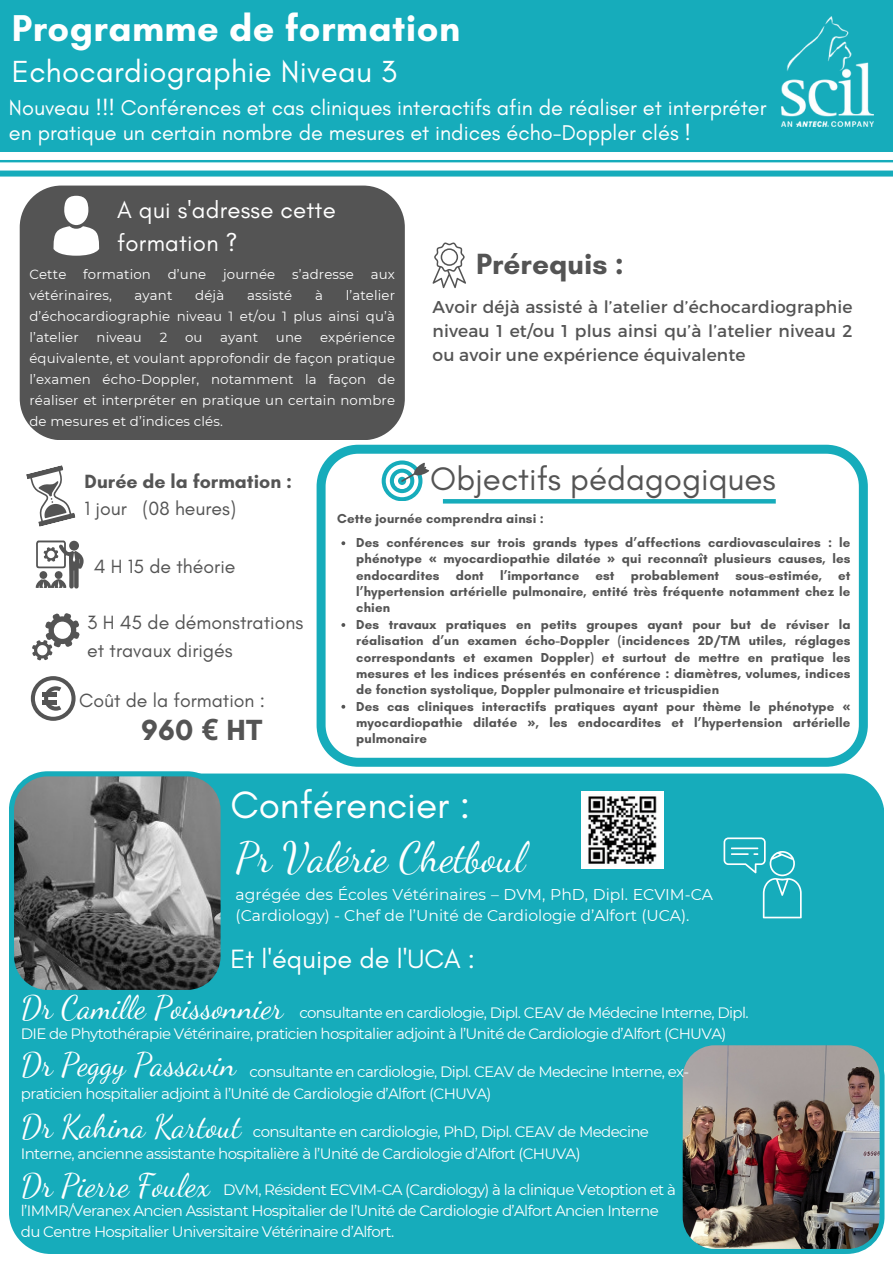
<style>
.page{position:relative;width:893px;height:1264px;background:#fff}
.page>*{position:absolute;margin:0;border:0;box-sizing:border-box;transform-origin:0 0}
.t1{font:41.25px "Dancing Script";color:#fff}
.t2{font:38.7px "Glacial Indifference";color:#fff}
.t3{font:700 37.95px "Glacial Indifference";letter-spacing:.01em;color:#fff}
.t4{font:33px "Glacial Indifference";color:#545454}
.t5{font:31.95px "Dancing Script";color:#fff}
.t6{font:31.05px "Glacial Indifference";letter-spacing:.01em;color:#fff}
.t7{font:700 29.85px "Glacial Indifference";color:#545454}
.t8{font:700 29.7px "Glacial Indifference";color:#545454}
.t9{font:27px "Glacial Indifference";color:#fff}
.t10{font:24px/33.5px "Glacial Indifference";letter-spacing:.01em;color:#fff}
.t11{font:21.75px/25.8px "Glacial Indifference";color:#fff}
.t12{font:19.5px/27.3px "Glacial Indifference";color:#545454}
.t13{font:700 19.5px "Glacial Indifference";color:#545454}
.t14{font:17.1px/23.7px "Montserrat";letter-spacing:.01em;color:#545454;text-align:justify}
.t15{font:15.6px/21.3px "Montserrat";color:#fff}
.t16{font:15px/21.3px "Montserrat";letter-spacing:-.04em;color:#fff}
.t17{font:13.35px/21px "Montserrat";letter-spacing:.01em;color:#fff;text-align:justify}
.t18{font:700 13.2px/16.4px "Glacial Indifference";letter-spacing:.01em;color:#545454;text-align:justify}
.s1{font-family:"Noto Sans"}
</style>
<div class="page">
<div style="left:0;top:0;width:892px;height:152px;background:#16acbb"></div>
<div style="left:0;top:170px;width:892px;height:6px;background:#16acbb"></div>
<hr style="left:0;top:160px;width:892px;height:2px;background:#16acbb">
<svg style="left:316px;top:445px;width:551px;height:321px"></svg>
<div style="left:20px;top:185px;width:385px;height:255px;background:#545454;border-radius:42px"></div>
<div style="left:64px;top:196px;width:24px;height:29px;background:#fff;border-radius:50%"></div>
<svg style="left:53px;top:226px;width:47px;height:29px"></svg>
<svg style="left:381px;top:460px;width:51px;height:41px"></svg>
<svg style="left:432px;top:242px;width:34px;height:46px"></svg>
<div style="left:9px;top:773px;width:874px;height:480px;background:#16acbb"></div>
<img style="left:677px;top:1040px;width:207px;height:213px">
<svg style="left:723px;top:837px;width:78px;height:81px;background:#30b5c2"></svg>
<svg style="left:26px;top:465px;width:50px;height:62px"></svg>
<svg style="left:36px;top:540px;width:48px;height:48px"></svg>
<svg style="left:32px;top:613px;width:48px;height:47px"></svg>
<svg style="left:9px;top:771px;width:217px;height:224px;background:#687779"></svg>
<img style="left:581px;top:791px;width:82px;height:78px">
<img style="left:781px;top:16px;width:92px;height:110px">
<svg style="left:341px;top:541px;width:4px;height:4px"></svg>
<svg style="left:341px;top:623px;width:4px;height:4px"></svg>
<svg style="left:341px;top:704px;width:4px;height:4px"></svg>
<svg style="left:443px;top:499px;width:332px;height:4px"></svg>
<svg style="left:31px;top:676px;width:45px;height:44px"></svg>
<hr style="left:42px;top:700px;width:14px;height:4px;background:#545454">
<hr style="left:42px;top:692px;width:14px;height:4px;background:#545454">
<p class="t3" style="left:12px;top:5px;width:449px">Programme de formation</p>
<p class="t6" style="left:12px;top:52px;width:386px">Echocardiographie Niveau 3</p>
<p class="t11" style="left:9px;top:94px;width:759px">Nouveau !!! Conférences et cas cliniques interactifs afin de réaliser et interpréter en pratique un certain nombre de mesures et indices écho-Doppler clés !</p>
<p class="t10" style="left:117px;top:193px;width:220px">A qui s'adresse cette formation ?</p>
<p class="t17" style="left:29px;top:263px;width:39px">Cette</p>
<p class="t17" style="left:83px;top:263px;width:69px">formation</p>
<p class="t17" style="left:168px;top:263px;width:40px">d’une</p>
<p class="t17" style="left:223px;top:263px;width:54px">journée</p>
<p class="t17" style="left:292px;top:263px;width:63px">s’adresse</p>
<p class="t17" style="left:371px;top:263px;width:26px">aux</p>
<p class="t17" style="left:29px;top:284px;width:84px">vétérinaires,</p>
<p class="t17" style="left:135px;top:284px;width:39px">ayant</p>
<p class="t17" style="left:195px;top:284px;width:30px">déjà</p>
<p class="t17" style="left:247px;top:284px;width:47px">assisté</p>
<p class="t17" style="left:315px;top:284px;width:9px">à</p>
<p class="t17" style="left:29px;top:284px;width:367px;text-indent:316px">l’atelier d’échocardiographie niveau 1 et/ou 1 plus ainsi qu’à l’atelier</p>
<p class="t17" style="left:29px;top:327px;width:367px;text-indent:290px">expérience équivalente, et voulant approfondir de façon pratique l’examen écho-Doppler, notamment la façon de réaliser et interpréter en pratique un certain nombre de mesures et d’indices clés.</p>
<p class="t17" style="left:96px;top:327px;width:47px">niveau</p>
<p class="t17" style="left:160px;top:327px;width:9px">2</p>
<p class="t17" style="left:185px;top:327px;width:19px">ou</p>
<p class="t17" style="left:220px;top:327px;width:39px">ayant</p>
<p class="t17" style="left:276px;top:327px;width:28px">une</p>
<h4 class="t7" style="left:476px;top:246px;width:149px">Prérequis :</h4>
<p class="t14" style="left:432px;top:294px;width:421px">Avoir déjà assisté à l’atelier d’échocardiographie niveau 1 et/ou 1 plus ainsi qu’à l’atelier niveau 2 ou avoir une expérience équivalente</p>
<h4 class="t13" style="left:85px;top:469px;width:209px">Durée de la formation :</h4>
<p class="t12" style="left:85px;top:494px;width:153px">1 jour (08 heures)</p>
<p class="t12" style="left:94px;top:552px;width:143px">4 H 15 de théorie</p>
<p class="t12" style="left:87px;top:609px;width:217px">3 H 45 de démonstrations et travaux dirigés</p>
<h6 class="t12" style="left:79px;top:686px;width:187px">Coût de la formation :</h6>
<h4 class="t8" style="left:141px;top:712px;width:123px">960 <span class="s1">€</span> HT</h4>
<h5 class="t4" style="left:430px;top:458px;width:347px">Objectifs pédagogiques</h5>
<h3 class="t18" style="left:337px;top:510px;width:208px">Cette journée comprendra ainsi :</h3>
<p class="t18" style="left:356px;top:534px;width:495px">Des conférences sur trois grands types d’affections cardiovasculaires : le phénotype <span class="s1">«</span> myocardiopathie dilatée <span class="s1">»</span> qui reconnaît plusieurs causes, les endocardites dont l’importance est probablement sous-estimée, et l’hypertension artérielle pulmonaire, entité très fréquente notamment chez le chien</p>
<p class="t18" style="left:356px;top:616px;width:495px">Des travaux pratiques en petits groupes ayant pour but de réviser la réalisation d’un examen écho-Doppler (incidences 2D/TM utiles, réglages correspondants et examen Doppler) et surtout de mettre en pratique les mesures et les indices présentés en conférence : diamètres, volumes, indices de fonction systolique, Doppler pulmonaire et tricuspidien</p>
<p class="t18" style="left:356px;top:697px;width:495px">Des cas cliniques interactifs pratiques ayant pour thème le phénotype <span class="s1">« </span>myocardiopathie dilatée <span class="s1">»</span>, les endocardites et l’hypertension artérielle pulmonaire</p>
<p class="t2" style="left:230px;top:781px;width:241px">Conférencier :</p>
<p class="t1" style="left:235px;top:832px;width:291px">Pr Valérie Chetboul</p>
<p class="t15" style="left:235px;top:883px;width:479px">agrégée des Écoles Vétérinaires – DVM, PhD, Dipl. ECVIM-CA (Cardiology) - Chef de l’Unité de Cardiologie d’Alfort (UCA).</p>
<p class="t9" style="left:230px;top:942px;width:246px">Et l'équipe de l'UCA :</p>
<p class="t16" style="left:21px;top:1001px;width:729px;text-indent:278px">consultante en cardiologie, Dipl. CEAV de Médecine Interne, Dipl.<br>DIE de Phytothérapie Vétérinaire, praticien hospitalier adjoint à l’Unité de Cardiologie d’Alfort (CHUVA)</p>
<p class="t5" style="left:21px;top:988px;width:264px">Dr Camille Poissonnier</p>
<p class="t5" style="left:21px;top:1045px;width:217px">Dr Peggy Passavin</p>
<p class="t5" style="left:21px;top:1107px;width:222px">Dr Kahina Kartout</p>
<h2 class="t16" style="left:21px;top:1061px;width:670px;text-indent:229px">consultante en cardiologie, Dipl. CEAV de Medecine Interne, ex&shy;praticien hospitalier adjoint à l’Unité de Cardiologie d’Alfort (CHUVA)</h2>
<h2 class="t16" style="left:21px;top:1121px;width:629px;text-indent:232px">consultante en cardiologie, PhD, Dipl. CEAV de Medecine<br>Interne, ancienne assistante hospitalière à l’Unité de Cardiologie d’Alfort (CHUVA)</h2>
<p class="t16" style="left:21px;top:1178px;width:656px;text-indent:202px">DVM, Résident ECVIM-CA (Cardiology) à la clinique Vetoption et à l’IMMR/Veranex Ancien Assistant Hospitalier de l’Unité de Cardiologie d’Alfort Ancien Interne du Centre Hospitalier Universitaire Vétérinaire d’Alfort.</p>
<p class="t5" style="left:21px;top:1166px;width:190px">Dr Pierre Foulex</p>
</div>
